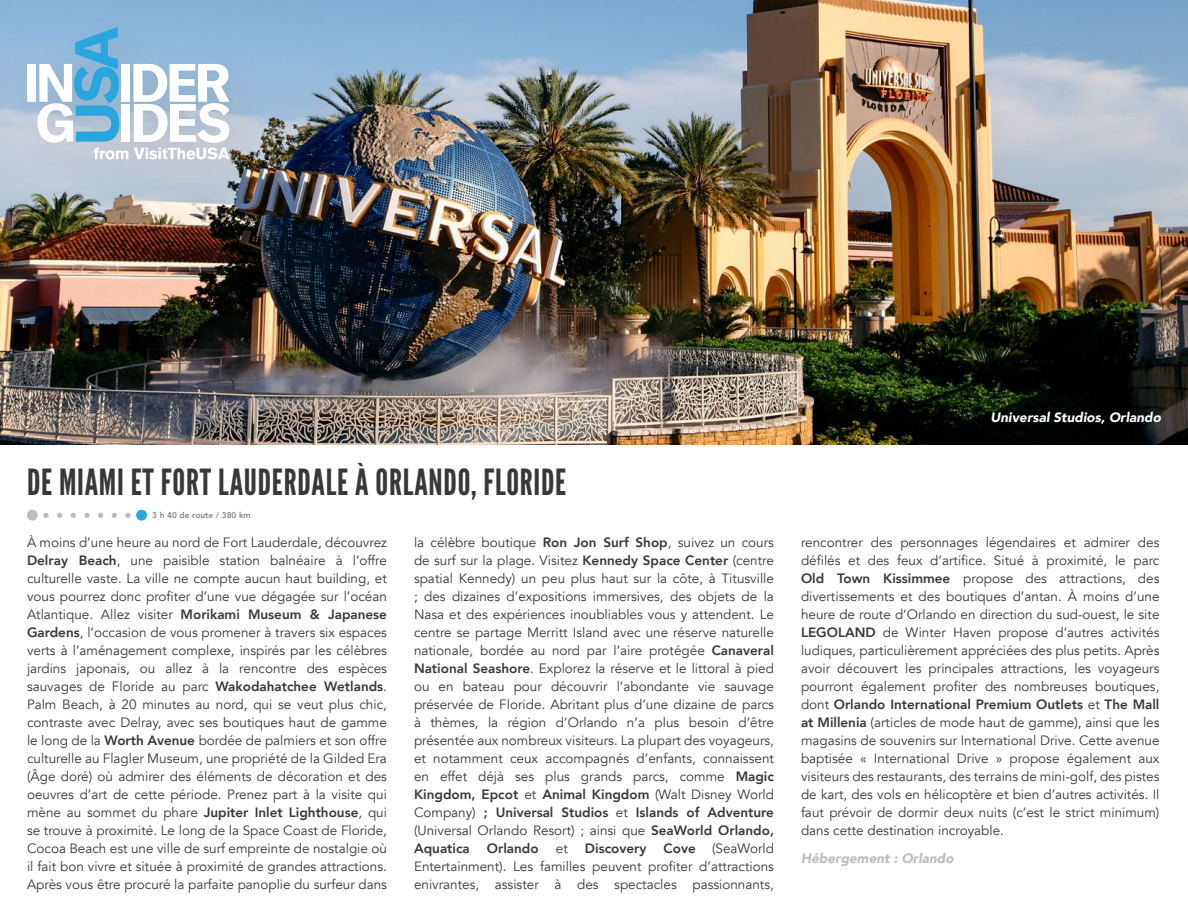
<style>
.page{position:relative;width:1188px;height:918px;background:#fff}
.page>*{position:absolute;margin:0;border:0;box-sizing:border-box;transform-origin:0 0}
.Section_Title_no_lin{font:36px "League Gothic";letter-spacing:.02em;color:#383839}
.t1{font:13.5px/18px "Avenir";color:#383839;text-align:justify}
.Photo_Caption{font:italic 900 13.5px "Avenir";color:#fff}
.Accommodation{font:italic 900 13.5px "Avenir";color:#bcbdc0}
.t2{font:800 13.5px "Avenir";color:#383839}
.t3{font:800 8.25px "Avenir";letter-spacing:.01em;color:#808285}
.s1{font-weight:800}
</style>
<div class="page">
<img style="left:0;top:0;width:1188px;height:444px">
<div style="left:0;top:4px;width:276px;height:203px;background:#231f20;opacity:.1"></div>
<div style="left:121px;top:64px;width:9px;height:38px;background:#fff"></div>
<div style="left:121px;top:104px;width:9px;height:38px;background:#fff"></div>
<svg style="left:27px;top:27px;width:101px;height:132px"></svg>
<svg style="left:134px;top:64px;width:96px;height:95px"></svg>
<svg style="left:43px;top:513px;width:88px;height:5px"></svg>
<div style="left:27px;top:510px;width:11px;height:11px;background:#bcbdc0;border-radius:50%"></div>
<div style="left:136px;top:510px;width:11px;height:11px;background:#28a7df;border-radius:50%"></div>
<p class="Section_Title_no_lin" style="left:27px;top:461px;width:541px">DE MIAMI ET FORT LAUDERDALE À ORLANDO, FLORIDE</p>
<p class="t1" style="left:27px;top:533px;width:362px">À moins d’une heure au nord de Fort Lauderdale, découvrez <span class="s1">Delray Beach</span>, une paisible station balnéaire à l’offre culturelle vaste. La ville ne compte aucun haut building, et vous pourrez donc profiter d’une vue dégagée sur l’océan Atlantique. Allez visiter <span class="s1">Morikami Museum &amp; Japanese Gardens</span>, l’occasion de vous promener à travers six espaces verts à l’aménagement complexe, inspirés par les célèbres jardins japonais, ou allez à la rencontre des espèces sauvages de Floride au parc <span class="s1">Wakodahatchee Wetlands</span>.<br>Palm Beach, à 20 minutes au nord, qui se veut plus chic, contraste avec Delray, avec ses boutiques haut de gamme le long de la <span class="s1">Worth Avenue</span> bordée de palmiers et son offre culturelle au Flagler Museum, une propriété de la Gilded Era (Âge doré) où admirer des éléments de décoration et des oeuvres d’art de cette période. Prenez part à la visite qui mène au sommet du phare <span class="s1">Jupiter Inlet Lighthouse</span>, qui se trouve à proximité. Le long de la Space Coast de Floride, Cocoa Beach est une ville de surf empreinte de nostalgie où il fait bon vivre et située à proximité de grandes attractions.<br>Après vous être procuré la parfaite panoplie du surfeur dans</p>
<p class="t1" style="left:414px;top:533px;width:362px">la célèbre boutique <span class="s1">Ron Jon Surf Shop</span>, suivez un cours de surf sur la plage. Visitez <span class="s1">Kennedy Space Center</span> (centre spatial Kennedy) un peu plus haut sur la côte, à Titusville ; des dizaines d’expositions immersives, des objets de la Nasa et des expériences inoubliables vous y attendent. Le centre se partage Merritt Island avec une réserve naturelle nationale, bordée au nord par l’aire protégée <span class="s1">Canaveral National Seashore</span>. Explorez la réserve et le littoral à pied ou en bateau pour découvrir l’abondante vie sauvage préservée de Floride. Abritant plus d’une dizaine de parcs à thèmes, la région d’Orlando n’a plus besoin d’être présentée aux nombreux visiteurs. La plupart des voyageurs, et notamment ceux accompagnés d’enfants, connaissent en effet déjà ses plus grands parcs, comme <span class="s1">Magic Kingdom, Epcot</span> et <span class="s1">Animal Kingdom</span> (Walt Disney World Company) <span class="s1">; Universal Studios</span> et <span class="s1">Islands of Adventure </span>(Universal Orlando Resort) ; ainsi que <span class="s1">SeaWorld Orlando, Aquatica</span></p>
<p class="t3" style="left:152px;top:509px;width:100px">3 h 40 de route / 380 km</p>
<p class="t1" style="left:414px;top:839px;width:362px;text-indent:250px"><span class="s1">Cove</span> (SeaWorld Entertainment). Les familles peuvent profiter d’attractions enivrantes, assister à des spectacles passionnants,</p>
<p class="t2" style="left:487px;top:838px;width:53px">Orlando</p>
<p class="t1" style="left:556px;top:839px;width:13px">et</p>
<p class="t2" style="left:585px;top:838px;width:63px">Discovery</p>
<p class="Photo_Caption" style="left:991px;top:406px;width:172px">Universal Studios, Orlando</p>
<p class="t1" style="left:801px;top:533px;width:360px">rencontrer des personnages légendaires et admirer des défilés et des feux d’artifice. Situé à proximité, le parc <span class="s1">Old Town Kissimmee</span> propose des attractions, des divertissements et des boutiques d’antan. À moins d’une heure de route d’Orlando en direction du sud-ouest, le site <span class="s1">LEGOLAND</span> de Winter Haven propose d’autres activités ludiques, particulièrement appréciées des plus petits. Après avoir découvert les principales attractions, les voyageurs pourront également profiter des nombreuses boutiques, dont <span class="s1">Orlando International Premium Outlets</span> et <span class="s1">The Mall at Millenia</span> (articles de mode haut de gamme), ainsi que les magasins de souvenirs sur International Drive. Cette avenue baptisée « International Drive » propose également aux visiteurs des restaurants, des terrains de mini-golf, des pistes de kart, des vols en hélicoptère et bien d’autres activités. Il faut prévoir de dormir deux nuits (c’est le strict minimum) dans cette destination incroyable.</p>
<p class="Accommodation" style="left:801px;top:847px;width:154px">Hébergement : Orlando</p>
</div>
